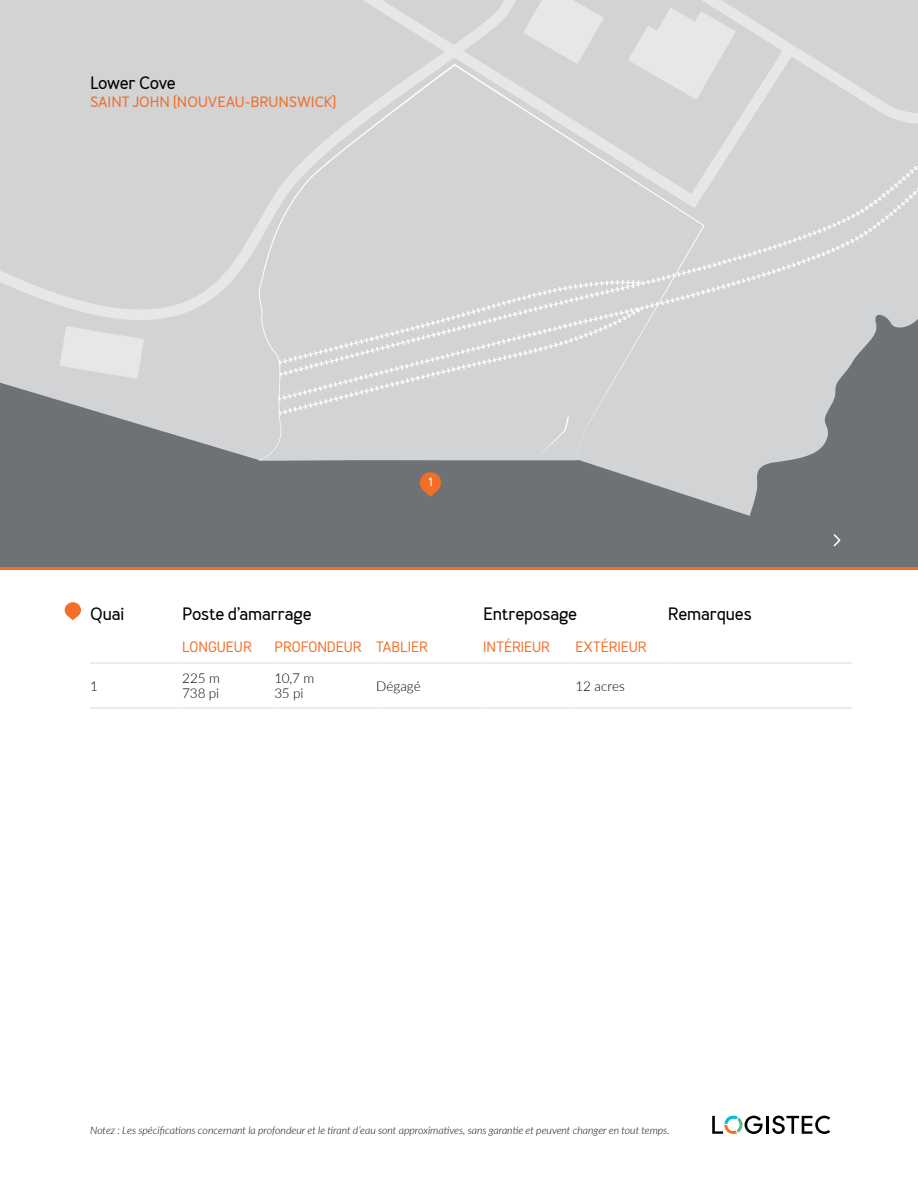
<style>
.page{position:relative;width:918px;height:1188px;background:#fff}
.page>*{position:absolute;margin:0;border:0;box-sizing:border-box;transform-origin:0 0}
.t1{font:700 18px "Merlo";letter-spacing:-.01em;color:#000}
.t2{font:15px "Core Sans DS35";letter-spacing:-.005em;color:#f36e27}
.t3{font:700 15px "Merlo";color:#f36e27}
.t4{font:300 13.5px/15px "Lato";letter-spacing:-.005em;color:#000}
.t5{font:700 12px "Merlo";color:#fff}
.t6{font:italic 300 10.5px "Lato";color:#000}
</style>
<div class="page">
<div style="left:0;top:0;width:918px;height:570px;background:#6e7175"></div>
<svg style="left:28px;top:391px;width:803px;height:125px"></svg>
<svg style="left:635px;top:0;width:283px;height:47px;background:#d2d4d5"></svg>
<div style="left:0;top:0;width:635px;height:391px;background:#d1d3d4"></div>
<svg style="left:628px;top:7px;width:108px;height:40px;background:#dddfe0"></svg>
<svg style="left:523px;top:0;width:81px;height:47px;background:#e0e1e2"></svg>
<svg style="left:60px;top:326px;width:84px;height:53px;background:#dfe1e2"></svg>
<div style="left:258px;top:64px;width:447px;height:396px;background:#d1d3d4"></div>
<svg style="left:274px;top:47px;width:644px;height:25px;background:#d6d8d9"></svg>
<svg style="left:273px;top:72px;width:645px;height:333px;background:#cfd1d2"></svg>
<div style="left:274px;top:279px;width:374px;height:181px;background:#d1d3d4"></div>
<svg style="left:274px;top:302px;width:374px;height:117px;background:#d3d5d6"></svg>
<svg style="left:420px;top:472px;width:21px;height:25px"></svg>
<hr style="left:90px;top:707px;width:92px;height:2px;background:#e6e7e8">
<hr style="left:182px;top:707px;width:92px;height:2px;background:#e6e7e8">
<hr style="left:274px;top:707px;width:102px;height:2px;background:#e6e7e8">
<hr style="left:376px;top:707px;width:107px;height:2px;background:#e6e7e8">
<hr style="left:483px;top:707px;width:93px;height:2px;background:#e6e7e8">
<hr style="left:576px;top:707px;width:92px;height:2px;background:#e6e7e8">
<hr style="left:668px;top:707px;width:184px;height:2px;background:#e6e7e8">
<hr style="left:90px;top:662px;width:92px;height:2px;background:#e6e7e8">
<hr style="left:182px;top:662px;width:92px;height:2px;background:#e6e7e8">
<hr style="left:274px;top:662px;width:102px;height:2px;background:#e6e7e8">
<hr style="left:376px;top:662px;width:107px;height:2px;background:#e6e7e8">
<hr style="left:483px;top:662px;width:93px;height:2px;background:#e6e7e8">
<hr style="left:576px;top:662px;width:92px;height:2px;background:#e6e7e8">
<hr style="left:668px;top:662px;width:184px;height:2px;background:#e6e7e8">
<svg style="left:65px;top:602px;width:16px;height:18px"></svg>
<hr style="left:766px;top:1116px;width:3px;height:18px;background:#000">
<svg style="left:772px;top:1116px;width:58px;height:18px"></svg>
<svg style="left:712px;top:1116px;width:51px;height:18px"></svg>
<svg style="left:833px;top:534px;width:8px;height:13px"></svg>
<hr style="left:0;top:567px;width:918px;height:3px;background:#f36e27">
<h1 class="t1" style="left:90px;top:72px;width:87px">Lower Cove</h1>
<h2 class="t3" style="left:90px;top:93px;width:248px">SAINT JOHN (NOUVEAU-BRUNSWICK)</h2>
<p class="t5" style="left:429px;top:475px;width:5px">1</p>
<h1 class="t1" style="left:90px;top:603px;width:36px">Quai</h1>
<h1 class="t1" style="left:182px;top:603px;width:131px">Poste d’amarrage</h1>
<h1 class="t1" style="left:483px;top:603px;width:95px">Entreposage</h1>
<h1 class="t1" style="left:668px;top:603px;width:85px">Remarques</h1>
<h2 class="t2" style="left:182px;top:637px;width:71px">LONGUEUR</h2>
<h2 class="t2" style="left:274px;top:637px;width:155px">PROFONDEUR TABLIER</h2>
<h2 class="t2" style="left:483px;top:637px;width:68px">INTÉRIEUR</h2>
<h2 class="t2" style="left:576px;top:637px;width:73px">EXTÉRIEUR</h2>
<p class="t4" style="left:90px;top:678px;width:9px">1</p>
<p class="t4" style="left:182px;top:671px;width:39px">225 m<br>738 pi</p>
<p class="t4" style="left:274px;top:671px;width:41px">10,7 m<br>35 pi</p>
<p class="t4" style="left:376px;top:678px;width:46px">Dégagé</p>
<p class="t4" style="left:576px;top:678px;width:51px">12 acres</p>
<p class="t6" style="left:90px;top:1123px;width:581px">Notez : Les spécifications concernant la profondeur et le tirant d’eau sont approximatives, sans garantie et peuvent changer en tout temps.</p>
</div>
